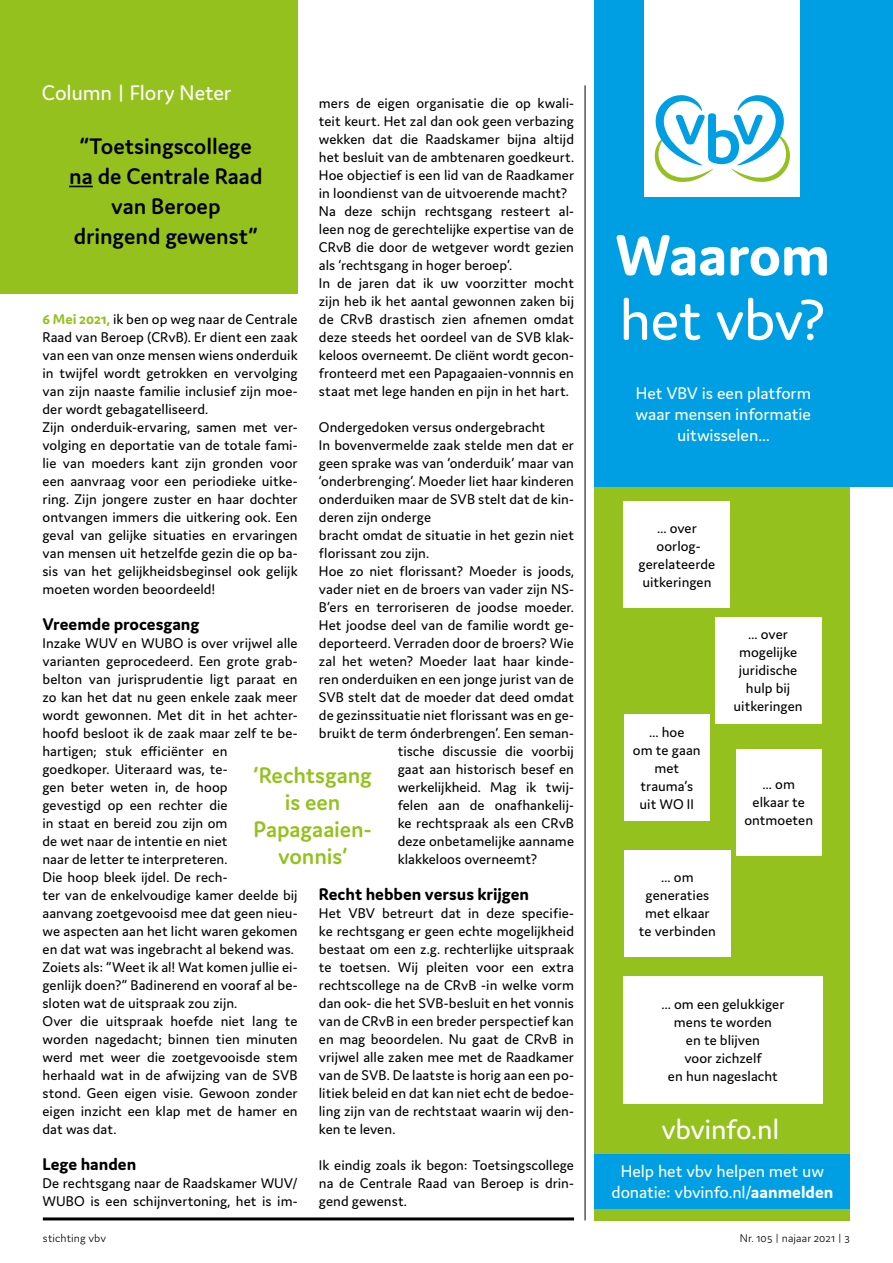
<style>
.page{position:relative;width:893px;height:1263px;background:#fff}
.page>*{position:absolute;margin:0;border:0;box-sizing:border-box;transform-origin:0 0}
.t1{font:61.5px "Domus";letter-spacing:-.015em;color:#fff}
.t2{font:700 61.5px "Domus";letter-spacing:-.01em;color:#fff}
.t3{font:30px "Domus";letter-spacing:-.015em;color:#fff}
.t4{font:600 24px/30px "Domus";letter-spacing:-.005em;color:#000;text-align:center}
.t5{font:600 24px/27px "Domus";letter-spacing:-.005em;color:#95c11f;text-align:center}
.t6{font:22.5px "Domus";letter-spacing:-.005em;color:#fff}
.t7{font:18px/21px "Domus";letter-spacing:-.005em;color:#fff;text-align:center}
.t8{font:700 18px "Domus";color:#000}
.t9{font:15px/18px "Domus";color:#000;text-align:center}
.t10{font:300 12px "Domus";letter-spacing:.005em;color:#000}
.s1{font-weight:700;color:#95c11f}
.s2{font-weight:700}
</style>
<div class="page">
<div style="left:0;top:0;width:298px;height:293px;background:#95c11f"></div>
<svg style="left:69px;top:186px;width:24px;height:1px"></svg>
<div style="left:595px;top:486px;width:255px;height:734px;background:#95c11f"></div>
<div style="left:595px;top:0;width:298px;height:486px;background:#009fe3"></div>
<div style="left:645px;top:0;width:155px;height:197px;background:#fff"></div>
<svg style="left:655px;top:95px;width:135px;height:87px"></svg>
<div style="left:624px;top:501px;width:106px;height:107px;background:#fff"></div>
<div style="left:624px;top:714px;width:85px;height:107px;background:#fff"></div>
<div style="left:736px;top:749px;width:85px;height:106px;background:#fff"></div>
<div style="left:624px;top:850px;width:107px;height:107px;background:#fff"></div>
<div style="left:715px;top:617px;width:106px;height:106px;background:#fff"></div>
<div style="left:623px;top:976px;width:200px;height:127px;background:#fff"></div>
<div style="left:595px;top:1154px;width:255px;height:54px;background:#009fe3"></div>
<hr style="left:585px;top:85px;width:1px;height:1135px;background:#000">
<hr style="left:43px;top:1217px;width:531px;height:3px;background:#000">
<h3 class="t6" style="left:42px;top:81px;width:191px">Column | Flory Neter</h3>
<p class="t9" style="left:319px;top:94px;width:257px;text-align:left">mers de eigen organisatie die op kwali&shy;teit keurt. Het zal dan ook geen verbazing wekken dat die Raadskamer bijna altijd het besluit van de ambtenaren goedkeurt.<br>Hoe objectief is een lid van de Raadkamer in loondienst van de uitvoerende macht?<br>Na deze schijn rechtsgang resteert al&shy;leen nog de gerechtelijke expertise van de CRvB die door de wetgever wordt gezien als ‘rechtsgang in hoger beroep’.<br>In de jaren dat ik uw voorzitter mocht zijn heb ik het aantal gewonnen zaken bij de CRvB drastisch zien afnemen omdat deze steeds het oordeel van de SVB klak&shy;keloos overneemt. De cliënt wordt gecon&shy;fronteerd met een Papagaaien-vonnnis en staat met lege handen en pijn in het hart.</p>
<p class="t9" style="left:319px;top:418px;width:228px">Ondergedoken versus ondergebracht</p>
<p class="t9" style="left:319px;top:436px;width:257px">In bovenvermelde zaak stelde men dat er</p>
<p class="t9" style="left:319px;top:454px;width:257px">geen sprake was van ‘onderduik’ maar van</p>
<p class="t9" style="left:319px;top:472px;width:257px">‘onderbrenging’. Moeder liet haar kinderen</p>
<p class="t9" style="left:319px;top:490px;width:257px">onderduiken maar de SVB stelt dat de kin-</p>
<p class="t9" style="left:319px;top:508px;width:114px">deren zijn onderge</p>
<p class="t9" style="left:319px;top:526px;width:257px">bracht omdat de situatie in het gezin niet</p>
<p class="t9" style="left:319px;top:544px;width:112px">florissant zou zijn.</p>
<p class="t9" style="left:319px;top:562px;width:257px">Hoe zo niet florissant? Moeder is joods,</p>
<p class="t9" style="left:319px;top:580px;width:257px">vader niet en de broers van vader zijn NS-</p>
<p class="t9" style="left:319px;top:598px;width:257px">B’ers en terroriseren de joodse moeder.</p>
<p class="t9" style="left:319px;top:616px;width:257px">Het joodse deel van de familie wordt ge-</p>
<p class="t9" style="left:319px;top:634px;width:257px">deporteerd. Verraden door de broers? Wie</p>
<p class="t9" style="left:319px;top:652px;width:257px">zal het weten? Moeder laat haar kinde-</p>
<p class="t9" style="left:319px;top:670px;width:257px">ren onderduiken en een jonge jurist van de</p>
<p class="t9" style="left:319px;top:688px;width:257px">SVB stelt dat de moeder dat deed omdat</p>
<p class="t9" style="left:319px;top:706px;width:257px">de gezinssituatie niet florissant was en ge-</p>
<p class="t9" style="left:319px;top:724px;width:257px">bruikt de term ónderbrengen’. Een seman-</p>
<p class="t9" style="left:398px;top:742px;width:178px">tische discussie die voorbij</p>
<p class="t9" style="left:398px;top:760px;width:178px">gaat aan historisch besef en</p>
<p class="t9" style="left:398px;top:778px;width:178px">werkelijkheid. Mag ik twij-</p>
<p class="t9" style="left:398px;top:796px;width:178px">felen aan de onafhankelij-</p>
<p class="t9" style="left:398px;top:814px;width:178px">ke rechtspraak als een CRvB</p>
<p class="t9" style="left:398px;top:832px;width:178px">deze onbetamelijke aanname</p>
<p class="t9" style="left:398px;top:850px;width:141px">klakkeloos overneemt?</p>
<p class="t8" style="left:319px;top:884px;width:212px">Recht hebben versus krijgen</p>
<p class="t9" style="left:319px;top:904px;width:257px;text-align:justify">Het VBV betreurt dat in deze specifie&shy;ke rechtsgang er geen echte mogelijkheid bestaat om een z.g. rechterlijke uitspraak te toetsen. Wij pleiten voor een extra rechtscollege na de CRvB -in welke vorm dan ook- die het SVB-besluit en het vonnis van de CRvB in een breder perspectief kan en mag beoordelen. Nu gaat de CRvB in vrijwel alle zaken mee met de Raadkamer van de SVB. De laatste is horig aan een po&shy;litiek beleid en dat kan niet echt de bedoe&shy;ling zijn van de rechtstaat waarin wij den&shy;ken te leven.</p>
<p class="t9" style="left:319px;top:1156px;width:257px;text-align:justify">Ik eindig zoals ik begon: Toetsingscollege na de Centrale Raad van Beroep is drin&shy;gend gewenst.</p>
<h3 class="t4" style="left:69px;top:131px;width:195px">“Toetsingscollege na de Centrale Raad van Beroep dringend gewenst”</h3>
<p class="t9" style="left:43px;top:310px;width:257px;text-align:left"><span class="s1">6 Mei 2021,</span> ik ben op weg naar de Centrale Raad van Beroep (CRvB). Er dient een zaak van een van onze mensen wiens onderduik in twijfel wordt getrokken en vervolging van zijn naaste familie inclusief zijn moe&shy;der wordt gebagatelliseerd.<br>Zijn onderduik-ervaring, samen met ver&shy;volging en deportatie van de totale fami&shy;lie van moeders kant zijn gronden voor een aanvraag voor een periodieke uitke&shy;ring. Zijn jongere zuster en haar dochter ontvangen immers die uitkering ook. Een geval van gelijke situaties en ervaringen van mensen uit hetzelfde gezin die op ba&shy;sis van het gelijkheidsbeginsel ook gelijk moeten worden beoordeeld!</p>
<p class="t8" style="left:43px;top:614px;width:158px">Vreemde procesgang</p>
<p class="t9" style="left:43px;top:634px;width:257px;text-align:left">Inzake WUV en WUBO is over vrijwel alle varianten geprocedeerd. Een grote grab&shy;belton van jurisprudentie ligt paraat en zo kan het dat nu geen enkele zaak meer wordt gewonnen. Met dit in het achter&shy;hoofd besloot ik de zaak maar zelf te be&shy;hartigen; stuk efficiënter en goedkoper. Uiteraard was, te-<br>gen beter weten in, de hoop<br>gevestigd op een rechter die<br>in staat en bereid zou zijn om<br>de wet naar de intentie en niet<br>naar de letter te interpreteren.<br>Die hoop bleek ijdel. De rech-<br>ter van de enkelvoudige kamer deelde bij aanvang zoetgevooisd mee dat geen nieu&shy;we aspecten aan het licht waren gekomen en dat wat was ingebracht al bekend was.<br>Zoiets als: “Weet ik al! Wat komen jullie ei&shy;genlijk doen?” Badinerend en vooraf al be&shy;sloten wat de uitspraak zou zijn.<br>Over die uitspraak hoefde niet lang te worden nagedacht; binnen tien minuten werd met weer die zoetgevooisde stem herhaald wat in de afwijzing van de SVB stond. Geen eigen visie. Gewoon zonder eigen inzicht een klap met de hamer en dat was dat.</p>
<p class="t8" style="left:43px;top:1154px;width:95px">Lege handen</p>
<p class="t9" style="left:43px;top:1174px;width:257px;text-align:left">De rechtsgang naar de Raadskamer WUV/<br>WUBO is een schijnvertoning, het is im-</p>
<h3 class="t5" style="left:254px;top:761px;width:120px">‘Rechtsgang is een<br>Papagaaien&shy;vonnis’</h3>
<h1 class="t2" style="left:615px;top:221px;width:217px">Waarom</h1>
<h1 class="t1" style="left:619px;top:286px;width:208px">het vbv?</h1>
<p class="t7" style="left:636px;top:383px;width:177px">Het VBV is een platform waar mensen informatie uitwisselen…</p>
<p class="t9" style="left:639px;top:518px;width:78px">… over oorlog&shy;gerelateerde uitkeringen</p>
<p class="t9" style="left:633px;top:723px;width:69px">… hoe<br>om te gaan met trauma’s uit WO II</p>
<p class="t9" style="left:734px;top:625px;width:71px">… over mogelijke juridische hulp bij uitkeringen</p>
<p class="t9" style="left:744px;top:775px;width:70px">… om elkaar te ontmoeten</p>
<p class="t9" style="left:639px;top:868px;width:79px">… om generaties met elkaar te verbinden</p>
<p class="t9" style="left:661px;top:995px;width:124px">… om een gelukkiger mens te worden<br>en te blijven<br>voor zichzelf<br>en hun nageslacht</p>
<h2 class="t3" style="left:661px;top:1113px;width:119px">vbvinfo.nl</h2>
<p class="t7" style="left:611px;top:1160px;width:223px">Help het vbv helpen met uw donatie: vbvinfo.nl/<span class="s2">aanmelden</span></p>
<p class="t10" style="left:43px;top:1232px;width:65px">stichting vbv</p>
<p class="t10" style="left:740px;top:1232px;width:112px">Nr. 105 | najaar 2021 | 3</p>
</div>
